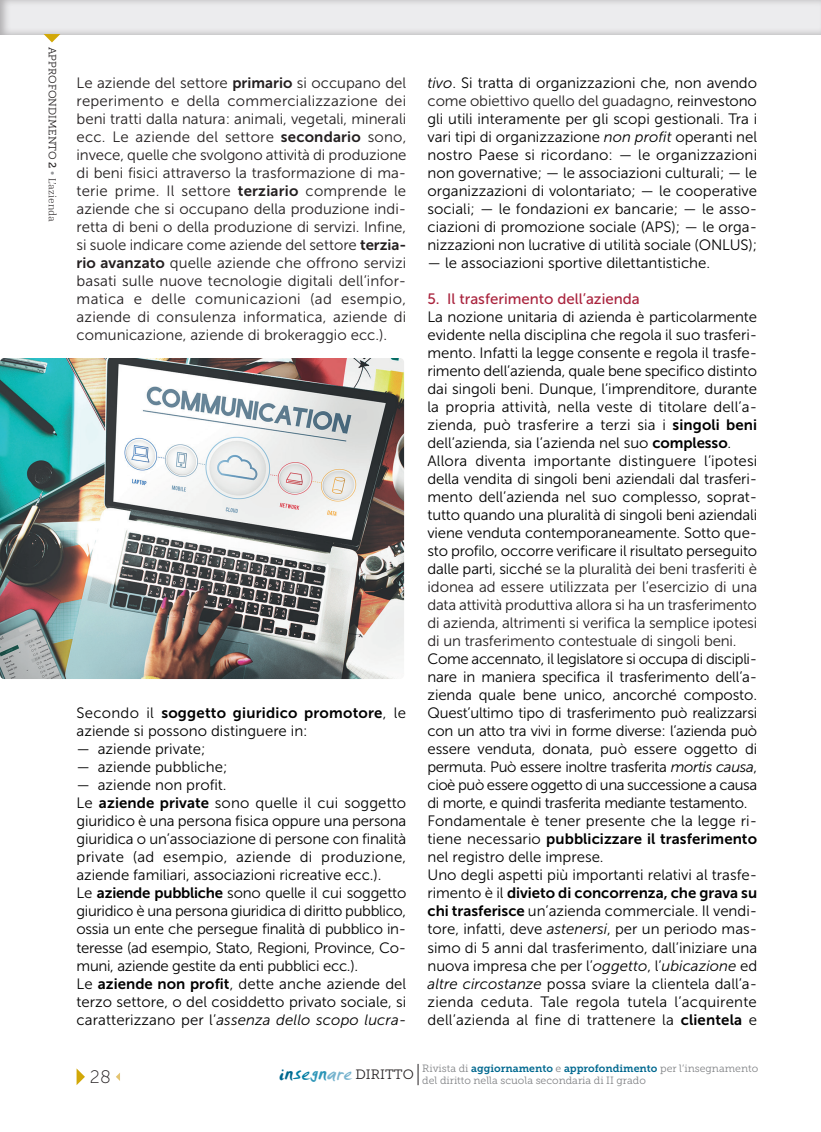
<style>
.page{position:relative;width:821px;height:1132px;background:#fff}
.page>*{position:absolute;margin:0;border:0;box-sizing:border-box;transform-origin:0 0}
.t1{font:18px "Museo Sans 100";color:#231f20}
.t2{font:15px/18px "Museo Sans 300";letter-spacing:-.01em;color:#000}
.t3{font:15px/18px "Museo Sans 300";color:#231f20;text-align:justify}
.t4{font:15px "Museo Sans 700";letter-spacing:.005em;color:#000}
.t5{font:15px "Museo Sans 500";color:#a9233d}
.t6{font:13.5px "Museo Slab 300";color:#231f20}
.t7{font:10.5px "Museo Slab 700";color:#00688f}
.t8{font:10.5px "Museo Slab 300";color:#808285}
.t9{font:10.5px "Museo Slab 300";color:#231f20}
.s1{font-family:"Museo Slab 500"}
.s2{color:#939598}
.s3{font-family:"Inria Serif";font-weight:300}
.s4{font-family:"Museo Sans 700"}
.s5{font-family:"Museo Sans 300"}
.s6{font-style:italic}
.s7{color:#231f20}
.s8{font-family:"Smudger Plain";font-size:22.5px;color:#00688f}
.s9{font-family:"Smudger Plain";font-size:22.5px;color:#007da3}
.s10{font-family:"Smudger Plain";font-size:22.5px;color:#2e96b8}
.s11{font-family:"Smudger Plain";font-size:22.5px;color:#76b3ce}
.s12{font-family:"Museo Slab 300";color:#808285}
</style>
<div class="page">
<svg style="left:77px;top:1069px;width:8px;height:15px"></svg>
<svg style="left:116px;top:1073px;width:4px;height:7px"></svg>
<div style="left:0;top:0;width:821px;height:35px;background:#231f20;opacity:.3"></div>
<svg style="left:44px;top:34px;width:16px;height:8px"></svg>
<svg style="left:418px;top:1063px;width:1px;height:21px"></svg>
<img style="left:0;top:358px;width:404px;height:320px">
<p class="t9" style="left:58px;top:47px;width:176px;rotate:90deg">APPROFONDIMENTO <span class="s1">2</span> <span class="s2">•</span> <span class="s3">L’azienda</span></p>
<p class="t3" style="left:77px;top:74px;width:331px">Le aziende del settore <span class="s4">primario</span> si occupano del reperimento e della commercializzazione dei beni tratti dalla natura: animali, vegetali, minerali ecc. Le aziende del settore <span class="s4">secondario</span> sono, invece, quelle che svolgono attività di produzione di beni fisici attraverso la trasformazione di ma&shy;terie prime. Il settore <span class="s4">terziario</span> comprende le aziende che si occupano della produzione indi&shy;retta di beni o della produzione di servizi. Infine, si suole indicare come aziende del settore <span class="s4">terzia&shy;rio avanzato</span> quelle aziende che offrono servizi basati sulle nuove tecnologie digitali dell’infor&shy;matica e delle comunicazioni (ad esempio, aziende di consulenza informatica, aziende di comunicazione, aziende di brokeraggio ecc.).</p>
<p class="t4" style="left:77px;top:704px;width:331px"><span class="s5">Secondo il</span> soggetto giuridico promotore<span class="s5">, le</span></p>
<p class="t2" style="left:77px;top:722px;width:233px">aziende si possono distinguere in:</p>
<p class="t2" style="left:77px;top:740px;width:130px">— aziende private;</p>
<p class="t2" style="left:77px;top:758px;width:152px">— aziende pubbliche;</p>
<p class="t2" style="left:77px;top:776px;width:331px">— aziende non profit.<br>Le <span class="s4">aziende private</span> sono quelle il cui soggetto giuridico è una persona fisica oppure una persona giuridica o un’associazione di persone con finalità private (ad esempio, aziende di produzione, aziende familiari, associazioni ricreative ecc.).<br>Le <span class="s4">aziende pubbliche</span> sono quelle il cui soggetto giuridico è una persona giuridica di diritto pubblico, ossia un ente che persegue finalità di pubblico in&shy;teresse (ad esempio, Stato, Regioni, Province, Co&shy;muni, aziende gestite da enti pubblici ecc.).<br>Le <span class="s4">aziende non profit</span>, dette anche aziende del terzo settore, o del cosiddetto privato sociale, si caratterizzano per l’<span class="s6">assenza dello scopo lucra-</span></p>
<p class="t2" style="left:427px;top:74px;width:331px;text-align:justify"><span class="s6">tivo</span>. Si tratta di organizzazioni che, non avendo <span class="s7">come obiettivo quello del guadagno</span>, reinvestono gli utili interamente per gli scopi gestionali. Tra i vari tipi di organizzazione <span class="s6">non profit</span> operanti nel nostro Paese si ricordano: — le organizzazioni non governative; — le associazioni culturali; — le organizzazioni di volontariato; — le cooperative sociali; — le fondazioni <span class="s6">ex</span> bancarie; — le asso&shy;ciazioni di promozione sociale (APS); — le orga&shy;nizzazioni non lucrative di utilità sociale (ONLUS);</p>
<p class="t2" style="left:427px;top:254px;width:284px">— le associazioni sportive dilettantistiche.</p>
<p class="t5" style="left:427px;top:290px;width:214px">5. Il trasferimento dell’azienda</p>
<p class="t2" style="left:427px;top:308px;width:331px">La nozione unitaria di azienda è particolarmente evidente nella disciplina che regola il suo trasferi&shy;mento. Infatti la legge consente e regola il trasfe&shy;rimento dell’azienda, quale bene specifico distinto dai singoli beni. Dunque, l’imprenditore, durante la propria attività, nella veste di titolare dell’a&shy;zienda, può trasferire a terzi sia i <span class="s4">singoli beni </span>dell’azienda, sia l’azienda nel suo <span class="s4">complesso</span>.<br>Allora diventa importante distinguere l’ipotesi della vendita di singoli beni aziendali dal trasferi&shy;mento dell’azienda nel suo complesso, soprat&shy;tutto quando una pluralità di singoli beni aziendali viene venduta contemporaneamente. Sotto que&shy;sto profilo, occorre verificare il risultato perseguito dalle parti, sicché <span class="s7">se la pluralità dei beni trasferiti è idonea ad essere utilizzata per l’esercizio di una data attività produttiva allora si ha un trasferimento di azienda, altrimenti si verifica la semplice ipotesi di un trasferimento contestuale di singoli beni.</span></p>
<p class="t2" style="left:427px;top:650px;width:331px">Come accennato, il legislatore si occupa di discipli&shy;nare in maniera specifica il trasferimento dell’a&shy;zienda quale bene unico, ancorché composto.<br>Quest’ultimo tipo di trasferimento può realizzarsi con un atto tra vivi in forme diverse: l’azienda può essere venduta, donata, può essere oggetto di permuta. Può essere inoltre trasferita <span class="s6">mortis causa</span>, cioè può essere oggetto di una successione a causa di morte, e quindi trasferita mediante testamento.<br>Fondamentale è tener presente che la legge ri-</p>
<p class="t4" style="left:427px;top:830px;width:331px"><span class="s5">tiene necessario</span> pubblicizzare il trasferimento</p>
<p class="t2" style="left:427px;top:848px;width:331px">nel registro delle imprese.<br>Uno degli aspetti più importanti relativi al trasfe-</p>
<p class="t4" style="left:427px;top:884px;width:331px"><span class="s5">rimento è il</span> divieto di concorrenza, che grava su</p>
<p class="t2" style="left:427px;top:902px;width:331px;text-align:justify"><span class="s4">chi trasferisce</span> un’azienda commerciale. Il vendi&shy;tore, infatti, deve <span class="s6">astenersi</span>, per un periodo mas&shy;simo di 5 anni dal trasferimento, dall’iniziare una nuova impresa che per l’<span class="s6">oggetto</span>, l’<span class="s6">ubicazione</span> ed <span class="s6">altre circostanze</span> possa sviare la clientela dall’a&shy;zienda ceduta. Tale regola tutela l’acquirente dell’azienda al fine di trattenere la <span class="s4">clientela</span> e</p>
<p class="t1" style="left:90px;top:1066px;width:22px">28</p>
<p class="t6" style="left:279px;top:1066px;width:136px"><span class="s8">in</span><span class="s9">se</span><span class="s10">gn</span><span class="s11">are</span> DIRITTO</p>
<p class="t7" style="left:422px;top:1062px;width:337px"><span class="s12">Rivista di</span> aggiornamento <span class="s12">e</span> approfondimento <span class="s12">per l’insegnamento</span></p>
<p class="t8" style="left:422px;top:1074px;width:225px">del diritto nella scuola secondaria di II grado</p>
</div>
